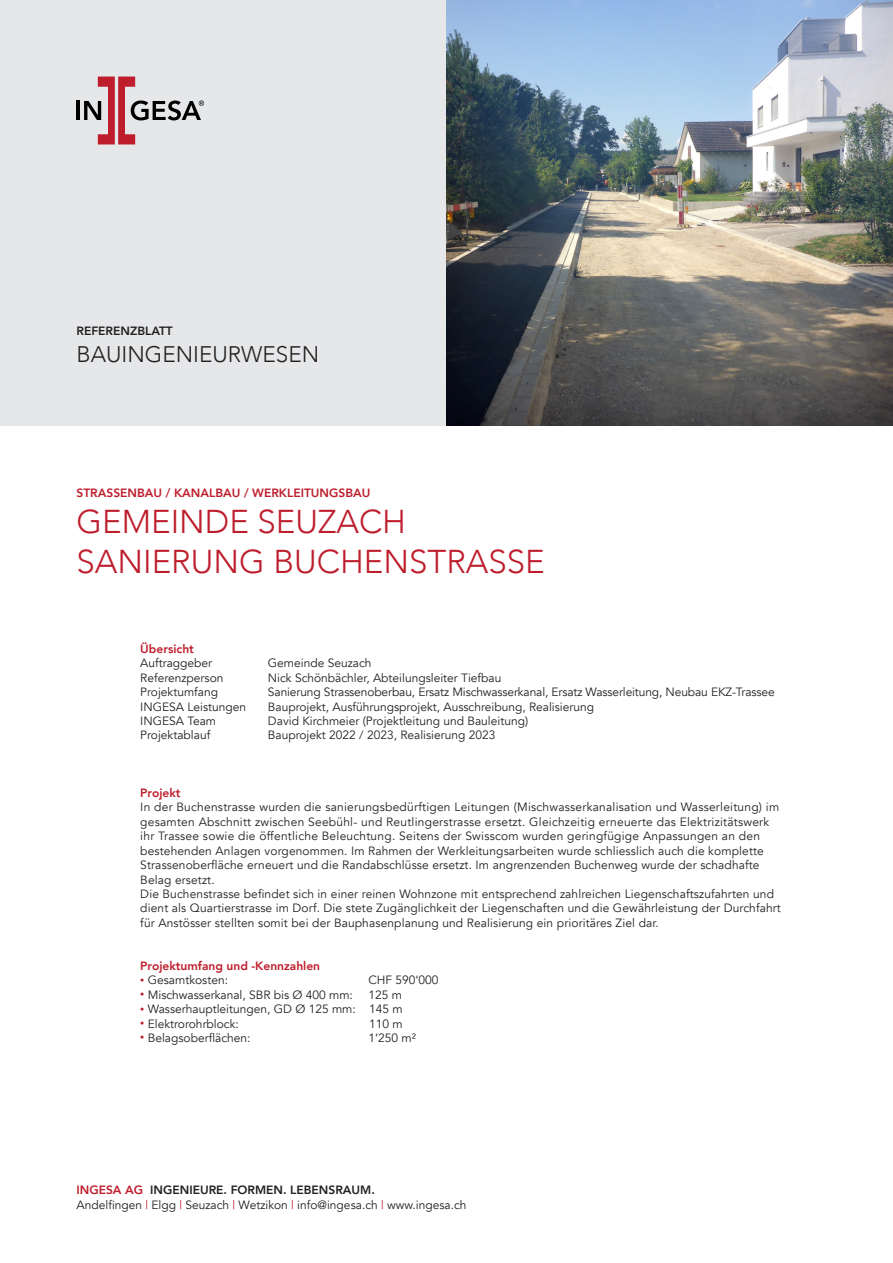
<style>
.page{position:relative;width:893px;height:1263px;background:#fff}
.page>*{position:absolute;margin:0;border:0;box-sizing:border-box;transform-origin:0 0}
.t1{font:300 33px/39.6px "Avenir";color:#be1d2c}
.t2{font:300 22.5px "Avenir";color:#231f20}
.t3{font:12px/14.4px "Avenir";letter-spacing:.01em;color:#231f20}
.t4{font:12px "Avenir";letter-spacing:-.01em;color:#231f20}
.t5{font:800 12px "Avenir";color:#be1d2c}
.t6{font:800 12px "Avenir";color:#231f20}
.s1{font-size:8.25px;color:#be1d2c}
.s2{font-weight:800;color:#be1d2c}
.s3{font-weight:800}
.s4{color:#be1d2c}
</style>
<div class="page">
<div style="left:0;top:0;width:446px;height:425px;background:#e6e7e9"></div>
<hr style="left:77px;top:101px;width:3px;height:19px;background:#000001">
<svg style="left:84px;top:77px;width:120px;height:67px"></svg>
<img style="left:446px;top:0;width:447px;height:425px">
<p class="t6" style="left:77px;top:321px;width:98px">REFERENZBLATT</p>
<h2 class="t2" style="left:77px;top:341px;width:244px">BAUINGENIEURWESEN</h2>
<p class="t5" style="left:77px;top:484px;width:295px">STRASSENBAU / KANALBAU / WERKLEITUNGSBAU</p>
<h1 class="t1" style="left:77px;top:502px;width:470px">GEMEINDE SEUZACH<br>SANIERUNG BUCHENSTRASSE</h1>
<p class="t5" style="left:140px;top:639px;width:55px">Übersicht</p>
<p class="t3" style="left:140px;top:656px;width:73px">Auftraggeber</p>
<p class="t3" style="left:268px;top:656px;width:105px">Gemeinde Seuzach</p>
<p class="t3" style="left:140px;top:671px;width:85px">Referenzperson</p>
<p class="t3" style="left:268px;top:671px;width:235px">Nick Schönbächler, Abteilungsleiter Tiefbau</p>
<p class="t3" style="left:140px;top:685px;width:79px">Projektumfang</p>
<p class="t4" style="left:268px;top:685px;width:508px">Sanierung Strassenoberbau, Ersatz Mischwasserkanal, Ersatz Wasserleitung, Neubau EKZ-Trassee</p>
<p class="t3" style="left:140px;top:699px;width:107px">INGESA Leistungen</p>
<p class="t3" style="left:268px;top:699px;width:328px">Bauprojekt, Ausführungsprojekt, Ausschreibung, Realisierung</p>
<p class="t3" style="left:140px;top:714px;width:77px">INGESA Team</p>
<p class="t3" style="left:268px;top:714px;width:262px">David Kirchmeier (Projektleitung und Bauleitung)</p>
<p class="t3" style="left:140px;top:728px;width:71px">Projektablauf</p>
<p class="t3" style="left:268px;top:728px;width:229px">Bauprojekt 2022 / 2023, Realisierung 2023</p>
<p class="t5" style="left:140px;top:783px;width:42px">Projekt</p>
<p class="t3" style="left:140px;top:800px;width:642px">In der Buchenstrasse wurden die sanierungsbedürftigen Leitungen (Mischwasserkanalisation und Wasserleitung) im gesamten Abschnitt zwischen Seebühl- und Reutlingerstrasse ersetzt. Gleichzeitig erneuerte das Elektrizitätswerk ihr Trassee sowie die öffentliche Beleuchtung. Seitens der Swisscom wurden geringfügige Anpassungen an den bestehenden Anlagen vorgenommen. Im Rahmen der Werkleitungsarbeiten wurde schliesslich auch die komplette Strassenoberfläche erneuert und die Randabschlüsse ersetzt. Im angrenzenden Buchenweg wurde der schadhafte Belag ersetzt.<br>Die Buchenstrasse befindet sich in einer reinen Wohnzone mit entsprechend zahlreichen Liegenschaftszufahrten und dient als Quartierstrasse im Dorf. Die stete Zugänglichkeit der Liegenschaften und die Gewährleistung der Durchfahrt für Anstösser stellten somit bei der Bauphasenplanung und Realisierung ein prioritäres Ziel dar.</p>
<p class="t5" style="left:140px;top:956px;width:181px">Projektumfang und -Kennzahlen</p>
<p class="t3" style="left:140px;top:973px;width:89px"><span class="s1">•</span> Gesamtkosten:</p>
<p class="t3" style="left:368px;top:973px;width:72px">CHF 590‘000</p>
<p class="t3" style="left:140px;top:987px;width:214px"><span class="s1">•</span> Mischwasserkanal, SBR bis Ø 400 mm:</p>
<p class="t3" style="left:368px;top:987px;width:35px">125 m</p>
<p class="t3" style="left:140px;top:1002px;width:264px"><span class="s1">•</span> Wasserhauptleitungen, GD Ø 125 mm: 145 m</p>
<p class="t3" style="left:140px;top:1016px;width:100px"><span class="s1">•</span> Elektrorohrblock:</p>
<p class="t3" style="left:369px;top:1016px;width:35px">110 m</p>
<p class="t3" style="left:140px;top:1031px;width:112px"><span class="s1">•</span> Belagsoberflächen:</p>
<p class="t3" style="left:368px;top:1031px;width:49px">1‘250 m²</p>
<p class="t3" style="left:77px;top:1183px;width:391px"><span class="s2">INGESA AG</span> <span class="s3">INGENIEURE. FORMEN. LEBENSRAUM.<br></span>Andelfingen <span class="s4">|</span> Elgg <span class="s4">|</span> Seuzach <span class="s4">|</span> Wetzikon <span class="s4">|</span> info@ingesa.ch <span class="s4">|</span> www.ingesa.ch</p>
</div>
